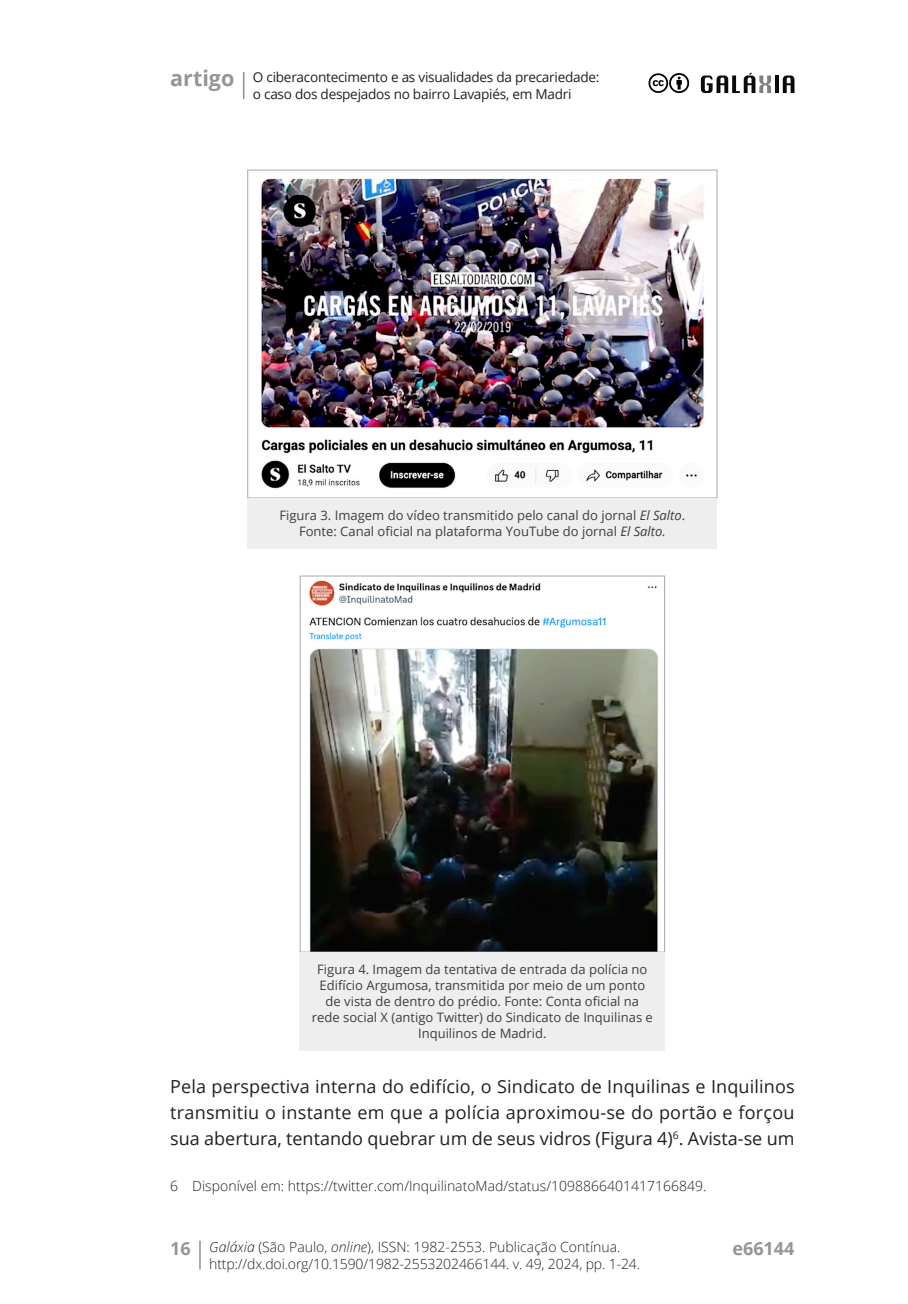
<style>
.page{position:relative;width:908px;height:1304px;background:#fff}
.page>*{position:absolute;margin:0;border:0;box-sizing:border-box;transform-origin:0 0}
.t1{font:700 21.6px "Open Sans";color:#939598}
.Mancha_de_texto{font:18px/26px "Open Sans";color:#231f20;text-align:justify}
.t2{font:700 18px "Open Sans";color:#939598}
.Nota_de_rodapé{font:300 14px/16.8px "Open Sans";color:#231f20}
.t3{font:13.6px/17px "Open Sans";letter-spacing:-.02em;color:#231f20}
._0_enviado_RECEBIDO{font:13px/16px "Open Sans";color:#3e3e3f;text-align:center}
.s1{font-style:italic}
</style>
<div class="page">
<hr style="left:199px;top:1241px;width:2px;height:28px;background:#939598">
<svg style="left:243px;top:72px;width:1px;height:27px"></svg>
<svg style="left:775px;top:76px;width:3px;height:17px"></svg>
<svg style="left:782px;top:76px;width:12px;height:17px"></svg>
<svg style="left:648px;top:72px;width:122px;height:22px"></svg>
<img style="left:261px;top:178px;width:443px;height:311px">
<div style="left:247px;top:170px;width:470px;height:328px;border:1px solid #a8a9ad"></div>
<div style="left:247px;top:498px;width:469px;height:50px;background:#eeeeef"></div>
<img style="left:309px;top:580px;width:349px;height:370px">
<div style="left:300px;top:576px;width:364px;height:376px;border:1px solid #a8a9ad"></div>
<div style="left:299px;top:952px;width:366px;height:98px;background:#eeeeef"></div>
<h1 class="t1" style="left:170px;top:63px;width:66px">artigo</h1>
<p class="t3" style="left:253px;top:68px;width:348px">O ciberacontecimento e as visualidades da precariedade: o caso dos despejados no bairro Lavapiés, em Madri</p>
<p class="_0_enviado_RECEBIDO" style="left:279px;top:507px;width:407px">Figura 3. Imagem do vídeo transmitido pelo canal do jornal <span class="s1">El Salto</span>.<br>Fonte: Canal oficial na plataforma YouTube do jornal <span class="s1">El Salto.</span></p>
<p class="_0_enviado_RECEBIDO" style="left:312px;top:961px;width:342px">Figura 4. Imagem da tentativa de entrada da polícia no Edifício Argumosa, transmitida por meio de um ponto de vista de dentro do prédio. Fonte: Conta oficial na rede social X (antigo Twitter) do Sindicato de Inquilinas e Inquilinos de Madrid.</p>
<p class="Mancha_de_texto" style="left:170px;top:1072px;width:625px">Pela perspectiva interna do edifício, o Sindicato de Inquilinas e Inquilinos transmitiu o instante em que a polícia aproximou-se do portão e forçou sua abertura, tentando quebrar um de seus vidros (Figura 4)<sup>6</sup>. Avista-se um</p>
<p class="Nota_de_rodapé" style="left:170px;top:1177px;width:537px">6 Disponível em: https://twitter.com/InquilinatoMad/status/1098866401417166849.</p>
<h2 class="t2" style="left:170px;top:1236px;width:22px">16</h2>
<p class="Nota_de_rodapé" style="left:209px;top:1238px;width:432px"><span class="s1">Galáxia</span> (São Paulo, <span class="s1">online</span>), ISSN: 1982-2553. Publicação Contínua. http://dx.doi.org/10.1590/1982-2553202466144. v. 49, 2024, pp. 1-24.</p>
<h2 class="t2" style="left:732px;top:1236px;width:64px">e66144</h2>
</div>
